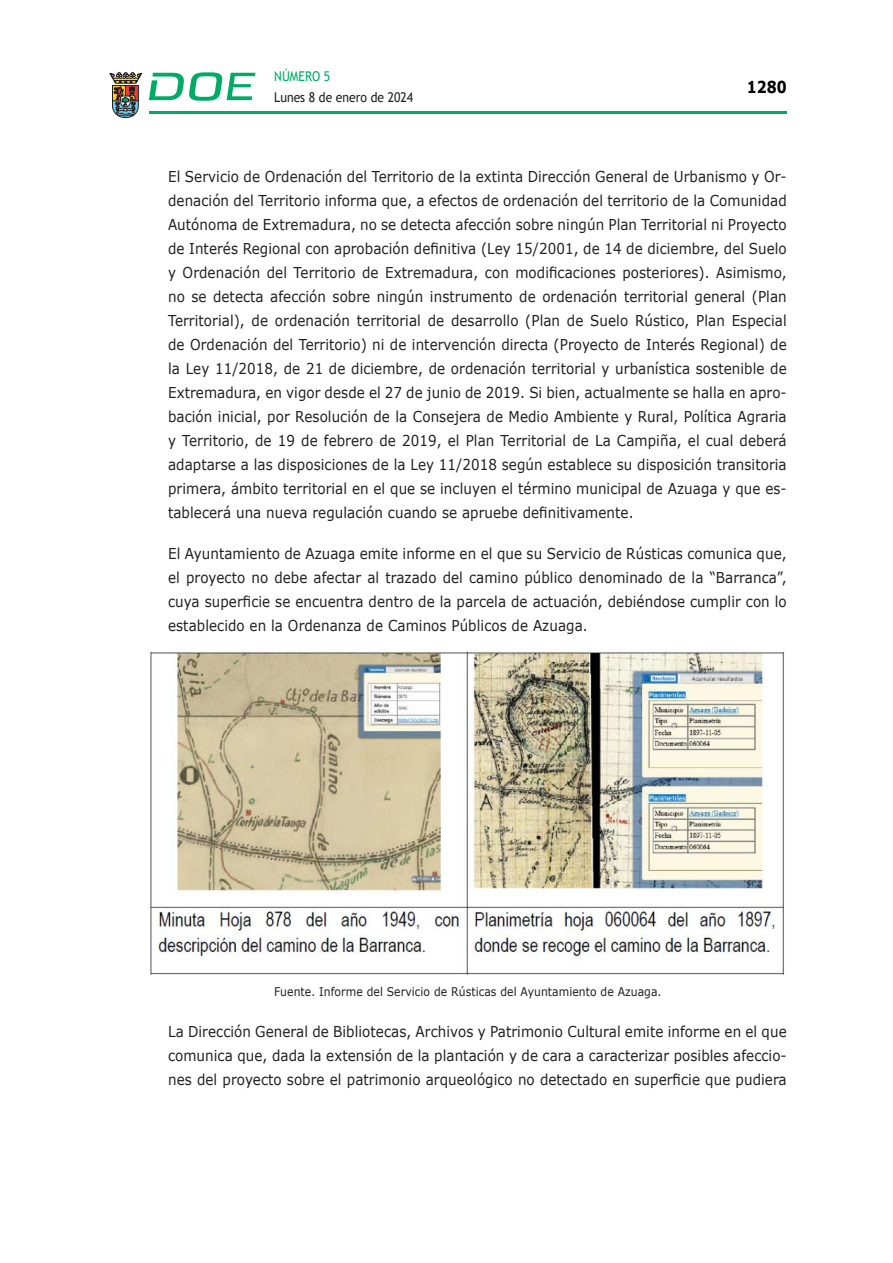
<style>
.page{position:relative;width:893px;height:1263px;background:#fff}
.page>*{position:absolute;margin:0;border:0;box-sizing:border-box;transform-origin:0 0}
.t1{font:700 16.5px "Verdana";color:#000;scale:.85 1}
.CUERPO_DE_TEXTO{font:15px/24px "Verdana";letter-spacing:.005em;color:#231f20;text-align:justify;scale:.9 1}
.t2{font:13.5px "Trebuchet MS";color:#231f20;scale:.9 1}
.t3{font:13.5px "Trebuchet MS";color:#00ab67;scale:.9 1}
.CUERPO_DE_TEXTO-2{font:12px "Verdana";letter-spacing:.005em;color:#231f20;scale:.9 1}
</style>
<div class="page">
<hr style="left:149px;top:111px;width:638px;height:3px;background:#00ab66">
<svg style="left:109px;top:72px;width:33px;height:46px"></svg>
<svg style="left:149px;top:72px;width:106px;height:29px"></svg>
<img style="left:150px;top:651px;width:634px;height:324px">
<p class="t3" style="left:274px;top:67px;width:64px">NÚMERO 5</p>
<p class="t2" style="left:274px;top:88px;width:156px">Lunes 8 de enero de 2024</p>
<p class="t1" style="left:747px;top:75px;width:48px">1280</p>
<p class="CUERPO_DE_TEXTO" style="left:168px;top:164px;width:689px">El Servicio de Ordenación del Territorio de la extinta Dirección General de Urbanismo y Or&shy;denación del Territorio informa que, a efectos de ordenación del territorio de la Comunidad Autónoma de Extremadura, no se detecta afección sobre ningún Plan Territorial ni Proyecto de Interés Regional con aprobación definitiva (Ley 15/2001, de 14 de diciembre, del Suelo y Ordenación del Territorio de Extremadura, con modificaciones posteriores). Asimismo, no se detecta afección sobre ningún instrumento de ordenación territorial general (Plan Territorial), de ordenación territorial de desarrollo (Plan de Suelo Rústico, Plan Especial de Ordenación del Territorio) ni de intervención directa (Proyecto de Interés Regional) de la Ley 11/2018, de 21 de diciembre, de ordenación territorial y urbanística sostenible de Extremadura, en vigor desde el 27 de junio de 2019. Si bien, actualmente se halla en apro&shy;bación inicial, por Resolución de la Consejera de Medio Ambiente y Rural, Política Agraria y Territorio, de 19 de febrero de 2019, el Plan Territorial de La Campiña, el cual deberá adaptarse a las disposiciones de la Ley 11/2018 según establece su disposición transitoria primera, ámbito territorial en el que se incluyen el término municipal de Azuaga y que es&shy;tablecerá una nueva regulación cuando se apruebe definitivamente.</p>
<p class="CUERPO_DE_TEXTO" style="left:168px;top:541px;width:689px">El Ayuntamiento de Azuaga emite informe en el que su Servicio de Rústicas comunica que, el proyecto no debe afectar al trazado del camino público denominado de la “Barranca”, cuya superficie se encuentra dentro de la parcela de actuación, debiéndose cumplir con lo establecido en la Ordenanza de Caminos Públicos de Azuaga.</p>
<p class="CUERPO_DE_TEXTO-2" style="left:274px;top:983px;width:432px">Fuente. Informe del Servicio de Rústicas del Ayuntamiento de Azuaga.</p>
<p class="CUERPO_DE_TEXTO" style="left:168px;top:1019px;width:689px">La Dirección General de Bibliotecas, Archivos y Patrimonio Cultural emite informe en el que comunica que, dada la extensión de la plantación y de cara a caracterizar posibles afeccio&shy;nes del proyecto sobre el patrimonio arqueológico no detectado en superficie que pudiera</p>
</div>
